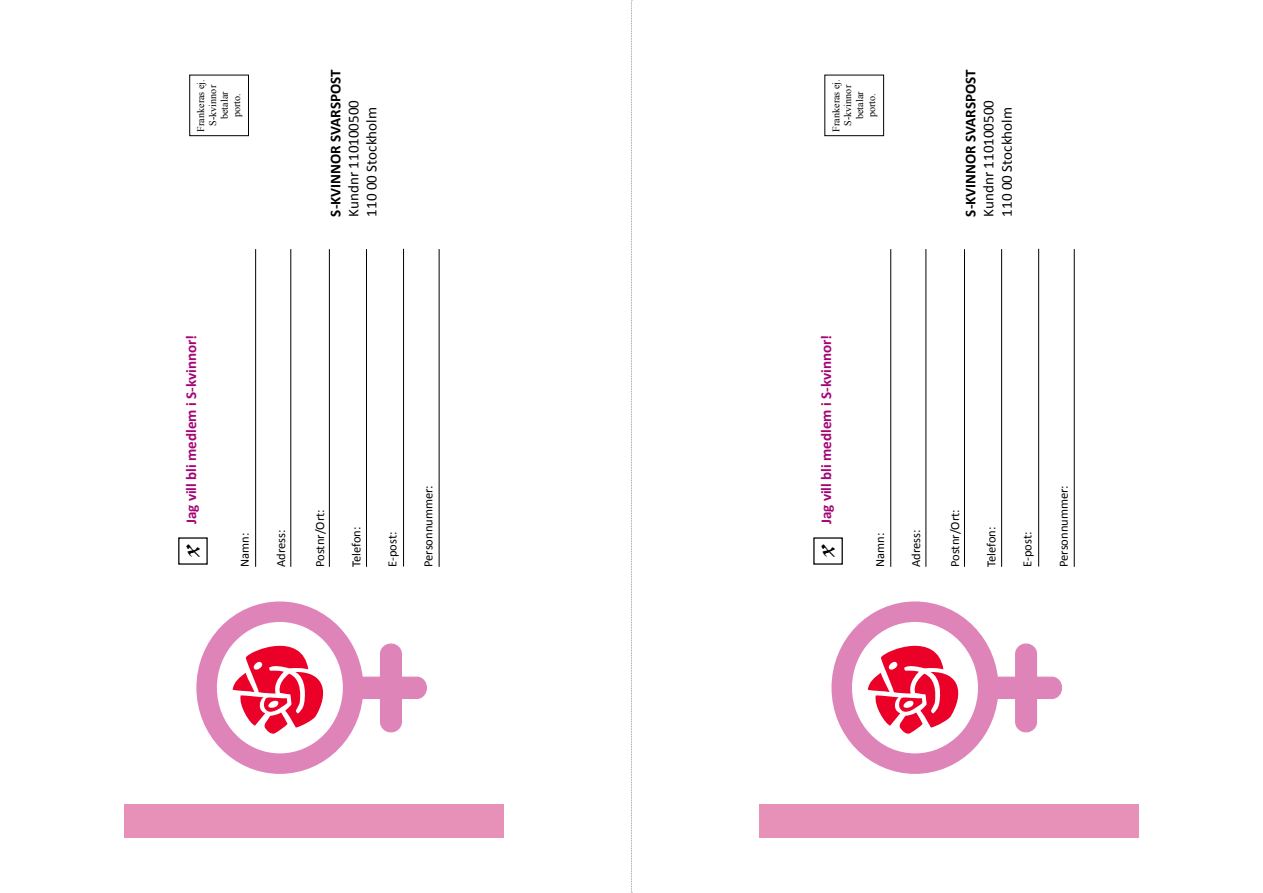
<style>
.page{position:relative;width:1263px;height:893px;background:#fff}
.page>*{position:absolute;margin:0;border:0;box-sizing:border-box;transform-origin:0 0}
.t1{font:24.45px "Viner Hand ITC";color:#000}
.t2{font:15px/18px "Calibri";color:#000}
.t3{font:700 15px "Calibri";color:#a40575}
.t4{font:12.6px "Calibri";color:#000}
.t5{font:10.2px/12px "Times New Roman";color:#000;text-align:center}
.s1{font-weight:700}
</style>
<div class="page">
<div style="left:124px;top:804px;width:380px;height:34px;background:#e791b8"></div>
<div style="left:189px;top:75px;width:60px;height:61px;border:1px solid #000"></div>
<hr style="left:255px;top:249px;width:1px;height:318px;background:#000">
<hr style="left:329px;top:249px;width:1px;height:318px;background:#000">
<hr style="left:290px;top:249px;width:1px;height:318px;background:#000">
<hr style="left:403px;top:249px;width:1px;height:317px;background:#000">
<hr style="left:366px;top:249px;width:1px;height:318px;background:#000">
<hr style="left:439px;top:249px;width:1px;height:318px;background:#000">
<div style="left:342px;top:677px;width:84px;height:21px;background:#df84b9;border-radius:10px"></div>
<div style="left:342px;top:677px;width:85px;height:22px;border:1px solid #df84b9;border-radius:10px"></div>
<svg style="left:207px;top:612px;width:146px;height:152px"></svg>
<div style="left:196px;top:601px;width:167px;height:173px;border:20px solid #df84b9;border-radius:50%"></div>
<div style="left:381px;top:644px;width:20px;height:88px;background:#df84b9;border-radius:10px"></div>
<div style="left:380px;top:643px;width:22px;height:89px;border:1px solid #df84b9;border-radius:10px"></div>
<svg style="left:228px;top:631px;width:101px;height:106px"></svg>
<div style="left:759px;top:804px;width:380px;height:34px;background:#e791b8"></div>
<div style="left:824px;top:75px;width:60px;height:61px;border:1px solid #000"></div>
<hr style="left:890px;top:249px;width:1px;height:318px;background:#000">
<hr style="left:964px;top:249px;width:1px;height:318px;background:#000">
<hr style="left:925px;top:249px;width:1px;height:318px;background:#000">
<hr style="left:1038px;top:249px;width:1px;height:317px;background:#000">
<hr style="left:1001px;top:249px;width:1px;height:318px;background:#000">
<hr style="left:1074px;top:249px;width:1px;height:318px;background:#000">
<div style="left:978px;top:677px;width:83px;height:21px;background:#df84b9;border-radius:10px"></div>
<div style="left:977px;top:677px;width:85px;height:22px;border:1px solid #df84b9;border-radius:10px"></div>
<svg style="left:842px;top:612px;width:146px;height:152px"></svg>
<div style="left:831px;top:601px;width:167px;height:173px;border:20px solid #df84b9;border-radius:50%"></div>
<div style="left:1016px;top:644px;width:20px;height:88px;background:#df84b9;border-radius:10px"></div>
<div style="left:1015px;top:643px;width:22px;height:89px;border:1px solid #df84b9;border-radius:10px"></div>
<svg style="left:863px;top:631px;width:101px;height:106px"></svg>
<svg style="left:631px;top:0;width:1px;height:893px"></svg>
<p class="t5" style="left:195px;top:132px;width:54px;rotate:-90deg">Frankeras ej.<br>S-kvinnor betalar porto.</p>
<p class="t2" style="left:326px;top:217px;width:148px;rotate:-90deg"><span class="s1">S-KVINNOR SVARSPOST<br></span>Kundnr 110100500<br>110 00 Stockholm</p>
<p class="t3" style="left:181px;top:524px;width:191px;rotate:-90deg">Jag vill bli medlem i S-kvinnor!</p>
<p class="t1" style="left:176px;top:557px;width:14px;rotate:-90deg">x</p>
<p class="t4" style="left:237px;top:567px;width:36px;rotate:-90deg">Namn:</p>
<p class="t4" style="left:273px;top:567px;width:39px;rotate:-90deg">Adress:</p>
<p class="t4" style="left:312px;top:567px;width:59px;rotate:-90deg">Postnr/Ort:</p>
<p class="t4" style="left:348px;top:567px;width:42px;rotate:-90deg">Telefon:</p>
<p class="t4" style="left:384px;top:567px;width:37px;rotate:-90deg">E-post:</p>
<p class="t4" style="left:420px;top:567px;width:83px;rotate:-90deg">Personnummer:</p>
<p class="t5" style="left:830px;top:132px;width:54px;rotate:-90deg">Frankeras ej.<br>S-kvinnor betalar porto.</p>
<p class="t2" style="left:961px;top:217px;width:148px;rotate:-90deg"><span class="s1">S-KVINNOR SVARSPOST<br></span>Kundnr 110100500<br>110 00 Stockholm</p>
<p class="t3" style="left:816px;top:524px;width:191px;rotate:-90deg">Jag vill bli medlem i S-kvinnor!</p>
<p class="t1" style="left:811px;top:557px;width:14px;rotate:-90deg">x</p>
<p class="t4" style="left:872px;top:567px;width:36px;rotate:-90deg">Namn:</p>
<p class="t4" style="left:908px;top:567px;width:39px;rotate:-90deg">Adress:</p>
<p class="t4" style="left:947px;top:567px;width:59px;rotate:-90deg">Postnr/Ort:</p>
<p class="t4" style="left:983px;top:567px;width:42px;rotate:-90deg">Telefon:</p>
<p class="t4" style="left:1019px;top:567px;width:37px;rotate:-90deg">E-post:</p>
<p class="t4" style="left:1055px;top:567px;width:83px;rotate:-90deg">Personnummer:</p>
</div>
